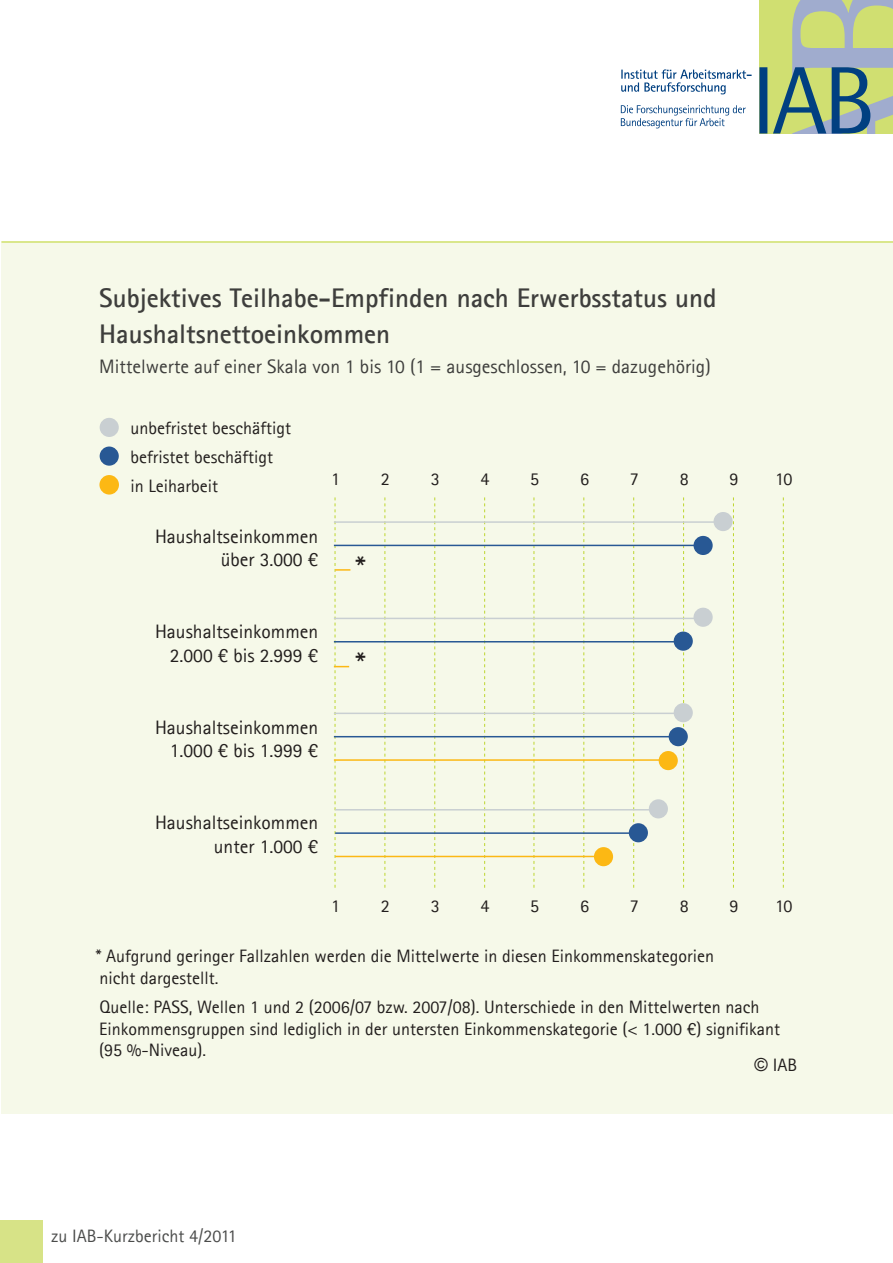
<style>
.page{position:relative;width:893px;height:1263px;background:#fff}
.page>*{position:absolute;margin:0;border:0;box-sizing:border-box;transform-origin:0 0}
.t1{font:32.4px "Agfa Rotis Sans Serif";color:#221e1d}
.t2{font:700 27px/36px "Agfa Rotis Sans Serif";color:#3e3e3c}
.t3{font:19.5px/23.4px "Agfa Rotis Sans Serif";color:#221e1d;text-align:right}
.t4{font:19.5px "Agfa Rotis Sans Serif";color:#3e3e3c}
.t5{font:18px/21.6px "Agfa Rotis Sans Serif";color:#221e1d}
.t6{font:18px "Agfa Rotis Sans Serif";color:#4b4c4b}
.s1{font-family:"Arial"}
</style>
<div class="page">
<div style="left:0;top:1220px;width:43px;height:43px;background:#d7e387"></div>
<svg style="left:621px;top:69px;width:131px;height:25px"></svg>
<svg style="left:621px;top:105px;width:125px;height:23px"></svg>
<svg style="left:759px;top:0;width:134px;height:134px;background:#a1b78c"></svg>
<div style="left:1px;top:241px;width:892px;height:873px;background:#f6f9e9"></div>
<hr style="left:1px;top:242px;width:892px;height:1px;background:#bed630">
<div style="left:100px;top:418px;width:19px;height:19px;background:#c9cfd2;border-radius:50%"></div>
<div style="left:100px;top:446px;width:19px;height:20px;background:#285894;border-radius:50%"></div>
<div style="left:99px;top:475px;width:20px;height:20px;background:#fcb814;border-radius:50%"></div>
<svg style="left:783px;top:497px;width:1px;height:391px"></svg>
<svg style="left:733px;top:497px;width:1px;height:391px"></svg>
<svg style="left:683px;top:497px;width:1px;height:391px"></svg>
<svg style="left:633px;top:497px;width:1px;height:391px"></svg>
<svg style="left:583px;top:497px;width:1px;height:391px"></svg>
<svg style="left:534px;top:497px;width:1px;height:391px"></svg>
<svg style="left:484px;top:497px;width:1px;height:391px"></svg>
<svg style="left:434px;top:497px;width:1px;height:391px"></svg>
<svg style="left:384px;top:497px;width:1px;height:391px"></svg>
<div style="left:674px;top:703px;width:19px;height:19px;background:#c9cfd2;border-radius:50%"></div>
<div style="left:669px;top:727px;width:19px;height:19px;background:#285894;border-radius:50%"></div>
<div style="left:659px;top:751px;width:19px;height:19px;background:#fcb814;border-radius:50%"></div>
<hr style="left:334px;top:713px;width:341px;height:1px;background:#c9cfd2">
<hr style="left:334px;top:736px;width:348px;height:1px;background:#285894">
<hr style="left:334px;top:759px;width:334px;height:2px;background:#fcb814">
<div style="left:649px;top:799px;width:19px;height:19px;background:#c9cfd2;border-radius:50%"></div>
<div style="left:629px;top:823px;width:19px;height:19px;background:#285894;border-radius:50%"></div>
<div style="left:594px;top:847px;width:19px;height:19px;background:#fcb814;border-radius:50%"></div>
<hr style="left:335px;top:809px;width:330px;height:1px;background:#c9cfd2">
<hr style="left:335px;top:832px;width:299px;height:2px;background:#285894">
<hr style="left:335px;top:856px;width:268px;height:1px;background:#fcb814">
<div style="left:693px;top:608px;width:20px;height:19px;background:#c9cfd2;border-radius:50%"></div>
<div style="left:674px;top:631px;width:19px;height:20px;background:#285894;border-radius:50%"></div>
<hr style="left:334px;top:618px;width:367px;height:1px;background:#c9cfd2">
<hr style="left:334px;top:641px;width:352px;height:1px;background:#285894">
<div style="left:713px;top:512px;width:20px;height:19px;background:#c9cfd2;border-radius:50%"></div>
<div style="left:693px;top:536px;width:20px;height:19px;background:#285894;border-radius:50%"></div>
<hr style="left:334px;top:521px;width:382px;height:2px;background:#c9cfd2">
<hr style="left:334px;top:545px;width:367px;height:1px;background:#285894">
<svg style="left:334px;top:497px;width:16px;height:391px"></svg>
<h2 class="t2" style="left:99px;top:280px;width:619px">Subjektives Teilhabe-Empfinden nach Erwerbsstatus und<br>Haushaltsnettoeinkommen</h2>
<p class="t4" style="left:99px;top:355px;width:613px">Mittelwerte auf einer Skala von 1 bis 10 (1 = ausgeschlossen, 10 = dazugehörig)</p>
<p class="t5" style="left:131px;top:414px;width:162px;line-height:28.7px">unbefristet beschäftigt befristet beschäftigt<br>in Leiharbeit</p>
<p class="t3" style="left:155px;top:524px;width:165px">Haushaltseinkommen über 3.000 €</p>
<p class="t5" style="left:331px;top:468px;width:10px">1</p>
<p class="t5" style="left:381px;top:468px;width:10px">2</p>
<p class="t5" style="left:431px;top:468px;width:10px">3</p>
<p class="t5" style="left:480px;top:468px;width:10px">4</p>
<p class="t5" style="left:530px;top:468px;width:10px">5</p>
<p class="t5" style="left:580px;top:468px;width:10px">6</p>
<p class="t5" style="left:630px;top:468px;width:10px">7</p>
<p class="t5" style="left:680px;top:468px;width:10px">8</p>
<p class="t5" style="left:729px;top:468px;width:10px">9</p>
<p class="t5" style="left:775px;top:468px;width:19px">10</p>
<h1 class="t1" style="left:356px;top:548px;width:12px">*</h1>
<p class="t3" style="left:155px;top:620px;width:165px">Haushaltseinkommen<br>2.000 € bis 2.999 €</p>
<h1 class="t1" style="left:356px;top:645px;width:12px">*</h1>
<p class="t3" style="left:155px;top:715px;width:165px">Haushaltseinkommen<br>1.000 € bis 1.999 €</p>
<p class="t3" style="left:155px;top:811px;width:165px">Haushaltseinkommen unter 1.000 €</p>
<p class="t5" style="left:331px;top:895px;width:10px">1</p>
<p class="t5" style="left:381px;top:895px;width:10px">2</p>
<p class="t5" style="left:431px;top:895px;width:10px">3</p>
<p class="t5" style="left:480px;top:895px;width:10px">4</p>
<p class="t5" style="left:530px;top:895px;width:10px">5</p>
<p class="t5" style="left:580px;top:895px;width:10px">6</p>
<p class="t5" style="left:630px;top:895px;width:10px">7</p>
<p class="t5" style="left:680px;top:895px;width:10px">8</p>
<p class="t5" style="left:730px;top:895px;width:10px">9</p>
<p class="t5" style="left:775px;top:895px;width:19px">10</p>
<p class="t5" style="left:96px;top:945px;width:620px">* Aufgrund geringer Fallzahlen werden die Mittelwerte in diesen Einkommenskategorien nicht dargestellt.</p>
<p class="t5" style="left:99px;top:996px;width:682px">Quelle: PASS, Wellen 1 und 2 (2006/07 bzw. 2007/08). Unterschiede in den Mittelwerten nach<br>Einkommensgruppen sind lediglich in der untersten Einkommenskategorie (&lt; 1.000 €) signifikant (95 %-Niveau).</p>
<p class="t5" style="left:754px;top:1053px;width:44px"><span class="s1">©</span> IAB</p>
<p class="t6" style="left:51px;top:1225px;width:187px">zu IAB-Kurzbericht 4/2011</p>
</div>
